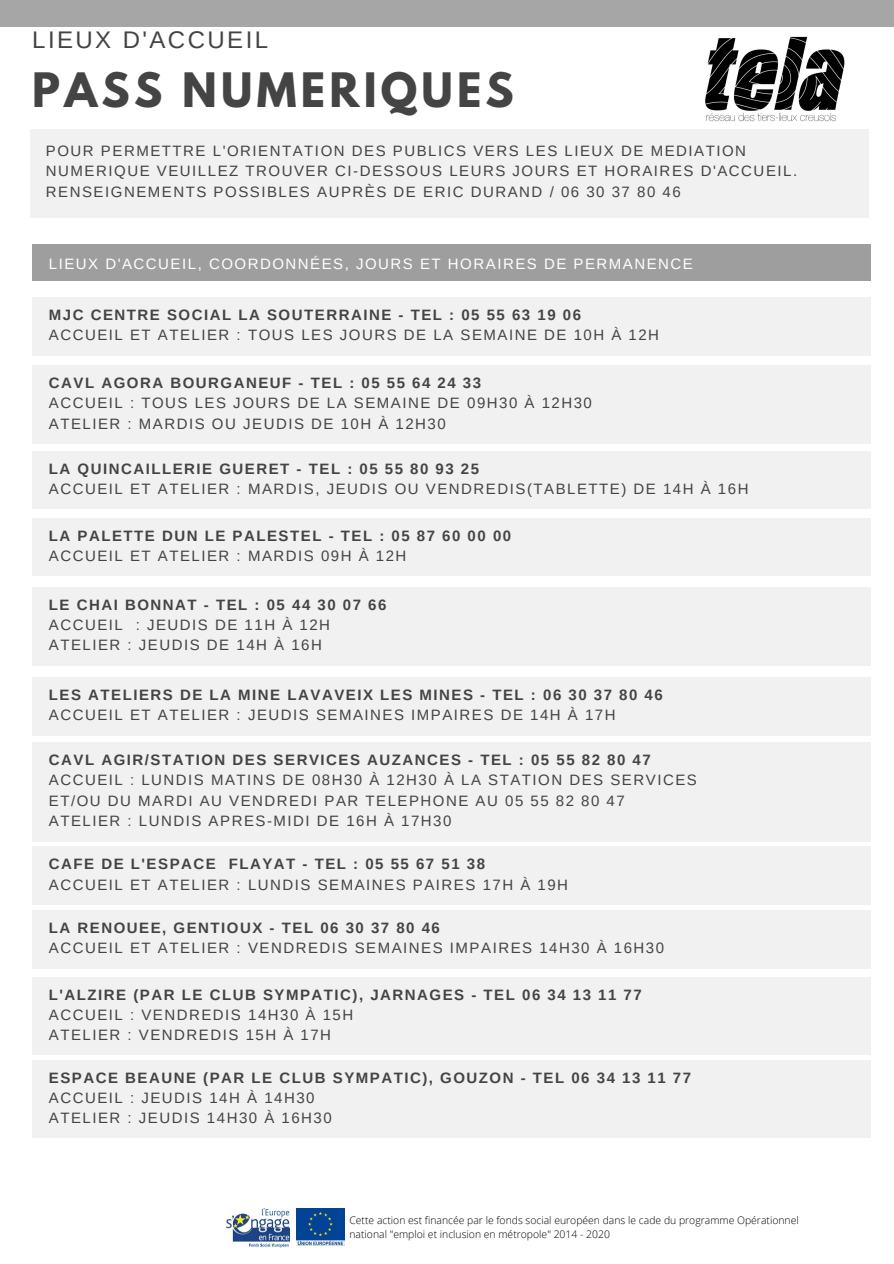
<style>
.page{position:relative;width:894px;height:1264px;background:#fff}
.page>*{position:absolute;margin:0;border:0;box-sizing:border-box;transform-origin:0 0}
.t1{font:700 42px "League Spartan";letter-spacing:.1em;color:#444}
.t2{font:24px "Arimo";letter-spacing:.1em;color:#444}
.t3{font:15px/20.2px "Arimo";letter-spacing:.1em;color:#444}
.t4{font:700 15px "Arimo";letter-spacing:.1em;color:#444}
.t5{font:15px "Arimo";letter-spacing:.1em;color:#fff}
.t6{font:300 10.35px/13.6px "Open Sans";color:#000}
</style>
<div class="page">
<div style="left:0;top:0;width:893px;height:27px;background:#a6a6a6"></div>
<div style="left:31px;top:129px;width:837px;height:88px;background:#f1f1f1"></div>
<img style="left:705px;top:36px;width:140px;height:86px">
<div style="left:32px;top:244px;width:838px;height:36px;background:#9e9e9e"></div>
<div style="left:32px;top:297px;width:838px;height:58px;background:#f1f1f1"></div>
<div style="left:32px;top:365px;width:838px;height:78px;background:#f1f1f1"></div>
<div style="left:32px;top:451px;width:838px;height:57px;background:#f1f1f1"></div>
<div style="left:32px;top:518px;width:838px;height:58px;background:#f1f1f1"></div>
<div style="left:32px;top:587px;width:838px;height:78px;background:#f1f1f1"></div>
<div style="left:32px;top:677px;width:838px;height:58px;background:#f1f1f1"></div>
<div style="left:32px;top:742px;width:838px;height:99px;background:#f1f1f1"></div>
<div style="left:32px;top:846px;width:838px;height:58px;background:#f1f1f1"></div>
<div style="left:32px;top:910px;width:838px;height:58px;background:#f1f1f1"></div>
<div style="left:32px;top:977px;width:838px;height:77px;background:#f1f1f1"></div>
<div style="left:32px;top:1060px;width:838px;height:77px;background:#f1f1f1"></div>
<img style="left:226px;top:1208px;width:63px;height:39px">
<img style="left:296px;top:1208px;width:49px;height:37px">
<h2 class="t2" style="left:32px;top:27px;width:237px">LIEUX D'ACCUEIL</h2>
<h1 class="t1" style="left:32px;top:69px;width:483px">PASS NUMERIQUES</h1>
<p class="t3" style="left:46px;top:141px;width:752px">POUR PERMETTRE L'ORIENTATION DES PUBLICS VERS LES LIEUX DE MEDIATION<br>NUMERIQUE VEUILLEZ TROUVER CI-DESSOUS LEURS JOURS ET HORAIRES D'ACCUEIL.<br>RENSEIGNEMENTS POSSIBLES AUPRÈS DE ERIC DURAND / 06 30 37 80 46</p>
<p class="t5" style="left:49px;top:255px;width:645px">LIEUX D'ACCUEIL, COORDONNÉES, JOURS ET HORAIRES DE PERMANENCE</p>
<p class="t4" style="left:49px;top:306px;width:533px">MJC CENTRE SOCIAL LA SOUTERRAINE - TEL : 05 55 63 19 06</p>
<p class="t3" style="left:49px;top:325px;width:611px">ACCUEIL ET ATELIER : TOUS LES JOURS DE LA SEMAINE DE 10H À 12H</p>
<p class="t4" style="left:49px;top:374px;width:433px">CAVL AGORA BOURGANEUF - TEL : 05 55 64 24 33</p>
<p class="t3" style="left:49px;top:393px;width:544px">ACCUEIL : TOUS LES JOURS DE LA SEMAINE DE 09H30 À 12H30<br>ATELIER : MARDIS OU JEUDIS DE 10H À 12H30</p>
<p class="t4" style="left:49px;top:460px;width:431px">LA QUINCAILLERIE GUERET - TEL : 05 55 80 93 25</p>
<p class="t3" style="left:49px;top:478px;width:701px">ACCUEIL ET ATELIER : MARDIS, JEUDIS OU VENDREDIS(TABLETTE) DE 14H À 16H</p>
<p class="t4" style="left:49px;top:527px;width:463px">LA PALETTE DUN LE PALESTEL - TEL : 05 87 60 00 00</p>
<p class="t3" style="left:49px;top:545px;width:359px">ACCUEIL ET ATELIER : MARDIS 09H À 12H</p>
<p class="t4" style="left:49px;top:596px;width:339px">LE CHAI BONNAT - TEL : 05 44 30 07 66</p>
<p class="t3" style="left:49px;top:615px;width:282px">ACCUEIL : JEUDIS DE 11H À 12H<br>ATELIER : JEUDIS DE 14H À 16H</p>
<p class="t4" style="left:49px;top:686px;width:615px">LES ATELIERS DE LA MINE LAVAVEIX LES MINES - TEL : 06 30 37 80 46</p>
<p class="t3" style="left:49px;top:705px;width:568px">ACCUEIL ET ATELIER : JEUDIS SEMAINES IMPAIRES DE 14H À 17H</p>
<p class="t4" style="left:49px;top:751px;width:603px">CAVL AGIR/STATION DES SERVICES AUZANCES - TEL : 05 55 82 80 47</p>
<p class="t3" style="left:49px;top:770px;width:649px">ACCUEIL : LUNDIS MATINS DE 08H30 À 12H30 À LA STATION DES SERVICES<br>ET/OU DU MARDI AU VENDREDI PAR TELEPHONE AU 05 55 82 80 47<br>ATELIER : LUNDIS APRES-MIDI DE 16H À 17H30</p>
<p class="t4" style="left:49px;top:855px;width:437px">CAFE DE L'ESPACE FLAYAT - TEL : 05 55 67 51 38</p>
<p class="t3" style="left:49px;top:874px;width:520px">ACCUEIL ET ATELIER : LUNDIS SEMAINES PAIRES 17H À 19H</p>
<p class="t4" style="left:49px;top:919px;width:392px">LA RENOUEE, GENTIOUX - TEL 06 30 37 80 46</p>
<p class="t3" style="left:49px;top:938px;width:616px">ACCUEIL ET ATELIER : VENDREDIS SEMAINES IMPAIRES 14H30 À 16H30</p>
<p class="t4" style="left:49px;top:985px;width:594px">L'ALZIRE (PAR LE CLUB SYMPATIC), JARNAGES - TEL 06 34 13 11 77</p>
<p class="t3" style="left:49px;top:1004px;width:306px">ACCUEIL : VENDREDIS 14H30 À 15H<br>ATELIER : VENDREDIS 15H À 17H</p>
<p class="t4" style="left:49px;top:1068px;width:643px">ESPACE BEAUNE (PAR LE CLUB SYMPATIC), GOUZON - TEL 06 34 13 11 77</p>
<p class="t3" style="left:49px;top:1087px;width:284px">ACCUEIL : JEUDIS 14H À 14H30<br>ATELIER : JEUDIS 14H30 À 16H30</p>
<p class="t6" style="left:349px;top:1213px;width:450px">Cette action est financée par le fonds social européen dans le cade du programme Opérationnel national "emploi et inclusion en métropole" 2014 - 2020</p>
</div>
